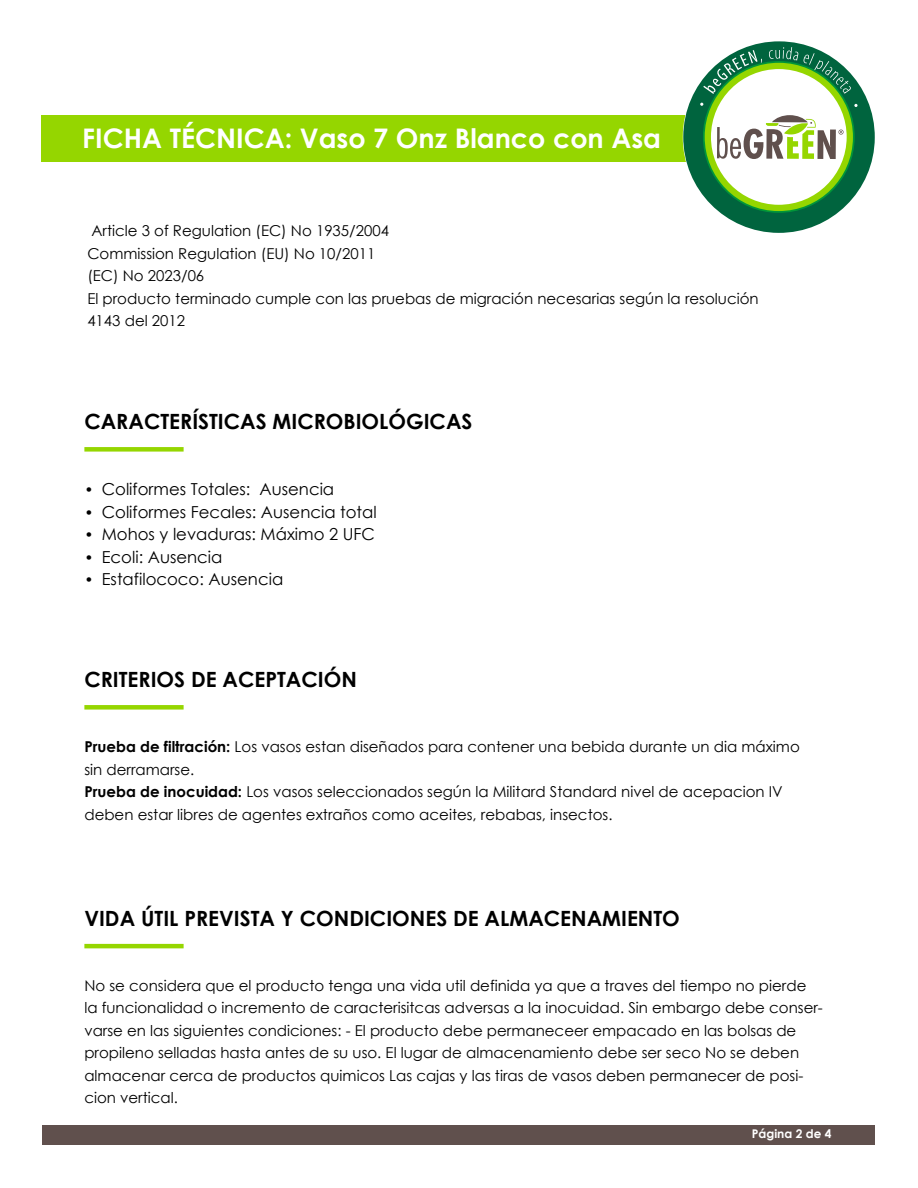
<style>
.page{position:relative;width:918px;height:1188px;background:#fff}
.page>*{position:absolute;margin:0;border:0;box-sizing:border-box;transform-origin:0 0}
.t1{font:700 27px "Century Gothic";color:#fff}
.t2{font:700 21px "Century Gothic";color:#000}
.t3{font:16.5px "Century Gothic";color:#000}
.t4{font:15px/22.5px "Century Gothic";color:#000}
.t5{font:700 12px "Century Gothic";color:#fff}
.s1{font-size:15px}
.s2{font-weight:700}
</style>
<div class="page">
<div style="left:41px;top:116px;width:753px;height:46px;background:#95d600"></div>
<div style="left:84px;top:447px;width:100px;height:5px;background:#95d600"></div>
<div style="left:84px;top:705px;width:100px;height:5px;background:#95d600"></div>
<hr style="left:84px;top:944px;width:100px;height:4px;background:#95d600">
<div style="left:42px;top:1125px;width:833px;height:20px;background:#60504d"></div>
<div style="left:683px;top:41px;width:192px;height:192px;background:#00643e;border-radius:50%"></div>
<svg style="left:703px;top:50px;width:59px;height:44px"></svg>
<svg style="left:769px;top:47px;width:82px;height:47px"></svg>
<svg style="left:854px;top:104px;width:4px;height:3px"></svg>
<div style="left:706px;top:64px;width:146px;height:146px;background:#95d600;border-radius:50%"></div>
<div style="left:708px;top:66px;width:142px;height:142px;background:#fff;border-radius:50%"></div>
<div style="left:704px;top:63px;width:149px;height:148px;border:6px solid #95d600;border-radius:50%"></div>
<svg style="left:717px;top:115px;width:127px;height:44px"></svg>
<h1 class="t1" style="left:82px;top:117px;width:580px">FICHA TÉCNICA: Vaso 7 Onz Blanco con Asa</h1>
<p class="t4" style="left:87px;top:220px;width:673px">Article 3 of Regulation (EC) No 1935/2004<br>Commission Regulation (EU) No 10/2011<br>(EC) No 2023/06<br>El producto terminado cumple con las pruebas de migración necesarias según la resolución 4143 del 2012</p>
<h2 class="t2" style="left:84px;top:405px;width:390px">CARACTERÍSTICAS MICROBIOLÓGICAS</h2>
<p class="t3" style="left:84px;top:478px;width:251px"><span class="s1">•</span> Coliformes Totales: Ausencia</p>
<p class="t3" style="left:84px;top:500px;width:294px"><span class="s1">•</span> Coliformes Fecales: Ausencia total</p>
<p class="t3" style="left:84px;top:523px;width:292px"><span class="s1">•</span> Mohos y levaduras: Máximo 2 UFC</p>
<p class="t3" style="left:84px;top:545px;width:140px"><span class="s1">•</span> Ecoli: Ausencia</p>
<p class="t3" style="left:84px;top:568px;width:200px"><span class="s1">•</span> Estafilococo: Ausencia</p>
<h2 class="t2" style="left:84px;top:663px;width:274px">CRITERIOS DE ACEPTACIÓN</h2>
<p class="t4" style="left:84px;top:735px;width:717px"><span class="s2">Prueba de filtración:</span> Los vasos estan diseñados para contener una bebida durante un dia máximo sin derramarse.<br><span class="s2">Prueba de inocuidad:</span> Los vasos seleccionados según la Militard Standard nivel de acepacion IV deben estar libres de agentes extraños como aceites, rebabas, insectos.</p>
<h2 class="t2" style="left:84px;top:902px;width:597px">VIDA ÚTIL PREVISTA Y CONDICIONES DE ALMACENAMIENTO</h2>
<p class="t4" style="left:84px;top:974px;width:740px">No se considera que el producto tenga una vida util definida ya que a traves del tiempo no pierde la funcionalidad o incremento de caracterisitcas adversas a la inocuidad. Sin embargo debe conser&shy;varse en las siguientes condiciones: - El producto debe permaneceer empacado en las bolsas de propileno selladas hasta antes de su uso. El lugar de almacenamiento debe ser seco No se deben almacenar cerca de productos quimicos Las cajas y las tiras de vasos deben permanecer de posi&shy;cion vertical.</p>
<p class="t5" style="left:752px;top:1125px;width:81px">Página 2 de 4</p>
</div>
